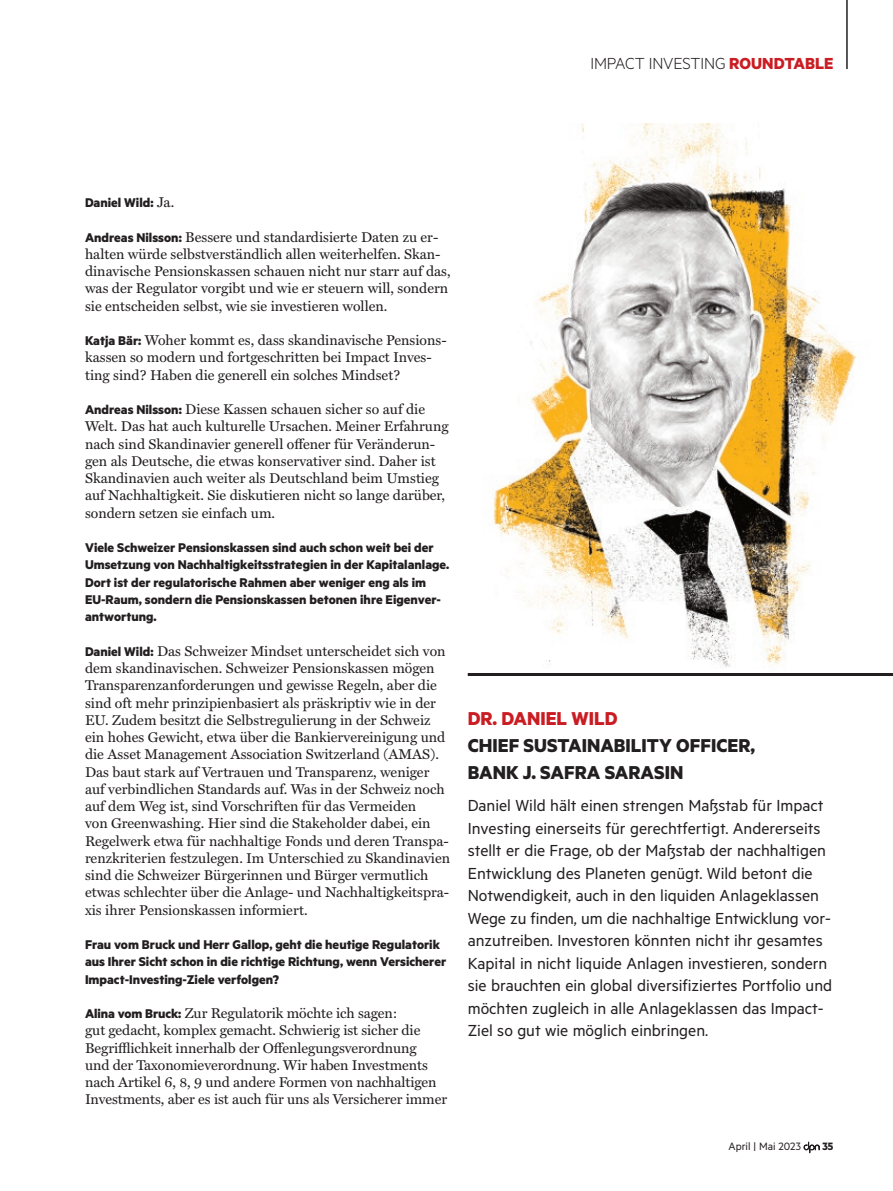
<style>
.page{position:relative;width:893px;height:1191px;background:#fff}
.page>*{position:absolute;margin:0;border:0;box-sizing:border-box;transform-origin:0 0}
.t1{font:700 21px/27px "Metric";color:#231f20}
.t2{font:700 21px "Metric";color:#ca1d23}
.t3{font:18px/22.5px "Metric";color:#231f20}
.t4{font:300 18px "Metric";letter-spacing:-.01em;color:#231f20}
.t5{font:14.25px/17.2px "Miller Text";color:#231f20}
.t6{font:700 14.25px/17.2px "Metric";color:#231f20}
.t7{font:12px "Metric";color:#231f20}
.t8{font:700 12px "Metric";color:#231f20}
.s1{font-weight:700;color:#ca1d23}
.s2{font-family:"Miller Text";font-weight:400}
.s3{font-family:"Metric";font-weight:700}
</style>
<div class="page">
<svg style="left:804px;top:1141px;width:16px;height:12px"></svg>
<hr style="left:846px;top:0;width:2px;height:68px;background:#231f20">
<img style="left:468px;top:123px;width:389px;height:553px">
<hr style="left:469px;top:673px;width:424px;height:3px;background:#231f20">
<p class="t4" style="left:590px;top:53px;width:244px">IMPACT INVESTING <span class="s1">ROUNDTABLE</span></p>
<p class="t6" style="left:85px;top:193px;width:91px">Daniel Wild: <span class="s2">Ja.</span></p>
<p class="t5" style="left:85px;top:227px;width:367px"><span class="s3">Andreas Nilsson:</span> Bessere und standardisierte Daten zu er&shy;halten würde selbstverständlich allen weiterhelfen. Skan&shy;dinavische Pensionskassen schauen nicht nur starr auf das, was der Regulator vorgibt und wie er steuern will, sondern sie entscheiden selbst, wie sie investieren wollen.</p>
<p class="t5" style="left:85px;top:330px;width:363px"><span class="s3">Katja Bär:</span> Woher kommt es, dass skandinavische Pensions&shy;kassen so modern und fortgeschritten bei Impact Inves&shy;ting sind? Haben die generell ein solches Mindset?</p>
<p class="t5" style="left:85px;top:399px;width:365px"><span class="s3">Andreas Nilsson:</span> Diese Kassen schauen sicher so auf die Welt. Das hat auch kulturelle Ursachen. Meiner Erfahrung nach sind Skandinavier generell offener für Veränderun&shy;gen als Deutsche, die etwas konservativer sind. Daher ist Skandinavien auch weiter als Deutschland beim Umstieg auf Nachhaltigkeit. Sie diskutieren nicht so lange darüber, sondern setzen sie einfach um.</p>
<p class="t6" style="left:85px;top:538px;width:366px">Viele Schweizer Pensionskassen sind auch schon weit bei der Umsetzung von Nachhaltigkeitsstrategien in der Kapitalanlage.<br>Dort ist der regulatorische Rahmen aber weniger eng als im EU-Raum, sondern die Pensionskassen betonen ihre Eigenver&shy;antwortung.</p>
<p class="t5" style="left:85px;top:641px;width:367px"><span class="s3">Daniel Wild:</span> Das Schweizer Mindset unterscheidet sich von dem skandinavischen. Schweizer Pensionskassen mögen Transparenzanforderungen und gewisse Regeln, aber die sind oft mehr prinzipienbasiert als präskriptiv wie in der EU. Zudem besitzt die Selbstregulierung in der Schweiz ein hohes Gewicht, etwa über die Bankiervereinigung und die Asset Management Association Switzerland (AMAS).<br>Das baut stark auf Vertrauen und Transparenz, weniger auf verbindlichen Standards auf. Was in der Schweiz noch auf dem Weg ist, sind Vorschriften für das Vermeiden<br>von Greenwashing. Hier sind die Stakeholder dabei, ein Regelwerk etwa für nachhaltige Fonds und deren Transpa&shy;renzkriterien festzulegen. Im Unterschied zu Skandinavien sind die Schweizer Bürgerinnen und Bürger vermutlich etwas schlechter über die Anlage- und Nachhaltigkeitspra&shy;xis ihrer Pensionskassen informiert.</p>
<p class="t6" style="left:85px;top:935px;width:363px">Frau vom Bruck und Herr Gallop, geht die heutige Regulatorik aus Ihrer Sicht schon in die richtige Richtung, wenn Versicherer<br>Impact-Investing-Ziele verfolgen?</p>
<p class="t5" style="left:85px;top:1003px;width:364px"><span class="s3">Alina vom Bruck:</span> Zur Regulatorik möchte ich sagen:<br>gut gedacht, komplex gemacht. Schwierig ist sicher die Begrifflichkeit innerhalb der Offenlegungsverordnung<br>und der Taxonomieverordnung. Wir haben Investments nach Artikel 6, 8, 9 und andere Formen von nachhaltigen Investments, aber es ist auch für uns als Versicherer immer</p>
<h1 class="t2" style="left:468px;top:705px;width:151px">DR. DANIEL WILD</h1>
<h1 class="t1" style="left:468px;top:731px;width:289px">CHIEF SUSTAINABILITY OFFICER,<br>BANK J. SAFRA SARASIN</h1>
<p class="t3" style="left:468px;top:793px;width:366px">Daniel Wild hält einen strengen Maßstab für Impact Investing einerseits für gerechtfertigt. Andererseits stellt er die Frage, ob der Maßstab der nachhaltigen Entwicklung des Planeten genügt. Wild betont die Notwendigkeit, auch in den liquiden Anlageklassen Wege zu finden, um die nachhaltige Entwicklung vor&shy;anzutreiben. Investoren könnten nicht ihr gesamtes Kapital in nicht liquide Anlagen investieren, sondern sie brauchten ein global diversifiziertes Portfolio und möchten zugleich in alle Anlageklassen das Impact-Ziel so gut wie möglich einbringen.</p>
<p class="t7" style="left:729px;top:1139px;width:74px">April | Mai 2023</p>
<p class="t8" style="left:822px;top:1138px;width:13px">35</p>
</div>
